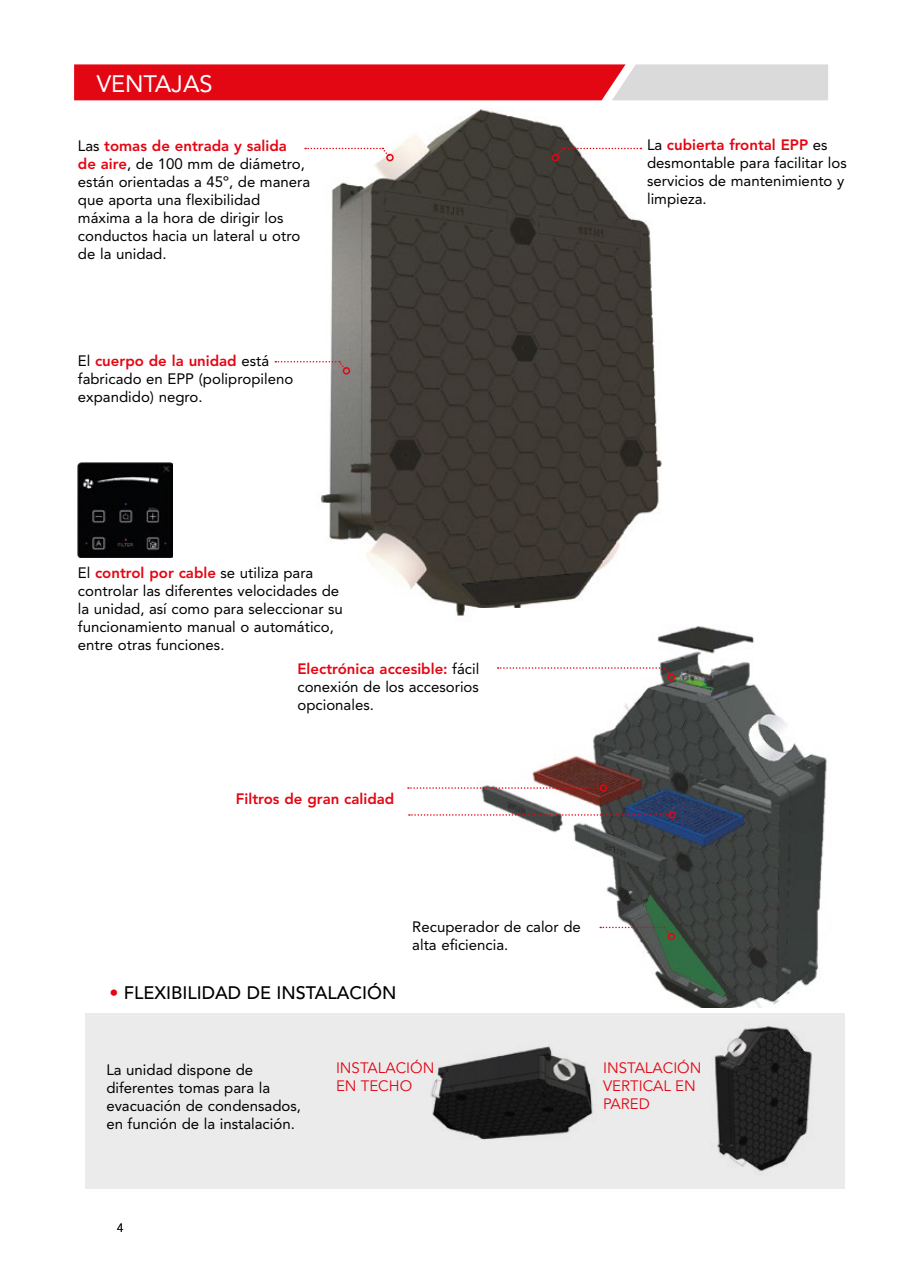
<style>
.page{position:relative;width:906px;height:1263px;background:#fff}
.page>*{position:absolute;margin:0;border:0;box-sizing:border-box;transform-origin:0 0}
.t1{font:23.7px "Avenir LT Std";color:#fff}
.t2{font:500 18px "Avenir LT Std";color:#000}
.t3{font:15px/18px "Avenir LT Std";color:#000}
.t4{font:15px/18px "Avenir LT Std";color:#e30613}
.t5{font:800 15px "Avenir LT Std";color:#e30613}
.t6{font:300 12px "Avenir LT Std";color:#000}
.s1{font-weight:800;color:#e30613}
.s2{color:#e30613}
</style>
<div class="page">
<div style="left:85px;top:1014px;width:760px;height:175px;background:#ebebeb"></div>
<img style="left:295px;top:100px;width:382px;height:516px">
<img style="left:78px;top:462px;width:95px;height:95px">
<img style="left:431px;top:1046px;width:162px;height:94px">
<img style="left:714px;top:1026px;width:98px;height:146px">
<svg style="left:305px;top:148px;width:84px;height:8px"></svg>
<div style="left:386px;top:154px;width:8px;height:7px;border:2px solid #e30613;border-radius:50%"></div>
<svg style="left:275px;top:361px;width:71px;height:8px"></svg>
<div style="left:343px;top:367px;width:7px;height:8px;border:2px solid #e30613;border-radius:50%"></div>
<svg style="left:556px;top:148px;width:85px;height:8px"></svg>
<div style="left:552px;top:154px;width:7px;height:7px;border:2px solid #e30613;border-radius:50%"></div>
<img style="left:476px;top:609px;width:351px;height:398px">
<svg style="left:600px;top:927px;width:70px;height:8px"></svg>
<div style="left:667px;top:933px;width:8px;height:7px;border:2px solid #e30613;border-radius:50%"></div>
<svg style="left:497px;top:667px;width:173px;height:9px"></svg>
<div style="left:667px;top:673px;width:8px;height:8px;border:2px solid #e30613;border-radius:50%"></div>
<svg style="left:408px;top:787px;width:191px;height:2px"></svg>
<div style="left:599px;top:784px;width:8px;height:8px;border:2px solid #e30613;border-radius:50%"></div>
<svg style="left:409px;top:814px;width:259px;height:2px"></svg>
<div style="left:668px;top:811px;width:8px;height:8px;border:2px solid #e30613;border-radius:50%"></div>
<svg style="left:74px;top:64px;width:754px;height:36px;background:#e1444e"></svg>
<h1 class="t1" style="left:97px;top:70px;width:117px">VENTAJAS</h1>
<p class="t3" style="left:78px;top:137px;width:234px">Las <span class="s1">tomas de entrada y salida<br>de aire</span>, de 100 mm de diámetro, están orientadas a 45º, de manera que aporta una flexibilidad máxima a la hora de dirigir los conductos hacia un lateral u otro de la unidad.</p>
<p class="t3" style="left:78px;top:352px;width:217px">El <span class="s1">cuerpo de la unidad</span> está fabricado en EPP (polipropileno expandido) negro.</p>
<p class="t3" style="left:78px;top:564px;width:266px">El <span class="s1">control por cable</span> se utiliza para controlar las diferentes velocidades de la unidad, así como para seleccionar su funcionamiento manual o automático, entre otras funciones.</p>
<p class="t3" style="left:297px;top:660px;width:183px;text-align:justify"><span class="s1">Electrónica accesible:</span> fácil conexión de los accesorios opcionales.</p>
<p class="t5" style="left:236px;top:790px;width:160px">Filtros de gran calidad</p>
<p class="t2" style="left:109px;top:982px;width:288px"><span class="s2">•</span> FLEXIBILIDAD DE INSTALACIÓN</p>
<p class="t3" style="left:412px;top:918px;width:170px">Recuperador de calor de alta eficiencia.</p>
<p class="t3" style="left:647px;top:136px;width:201px">La <span class="s1">cubierta frontal EPP</span> es desmontable para facilitar los servicios de mantenimiento y limpieza.</p>
<p class="t3" style="left:106px;top:1061px;width:196px">La unidad dispone de diferentes tomas para la evacuación de condensados, en función de la instalación.</p>
<p class="t4" style="left:336px;top:1059px;width:100px">INSTALACIÓN<br>EN TECHO</p>
<p class="t4" style="left:603px;top:1059px;width:100px">INSTALACIÓN<br>VERTICAL EN<br>PARED</p>
<p class="t6" style="left:117px;top:1221px;width:8px">4</p>
</div>
